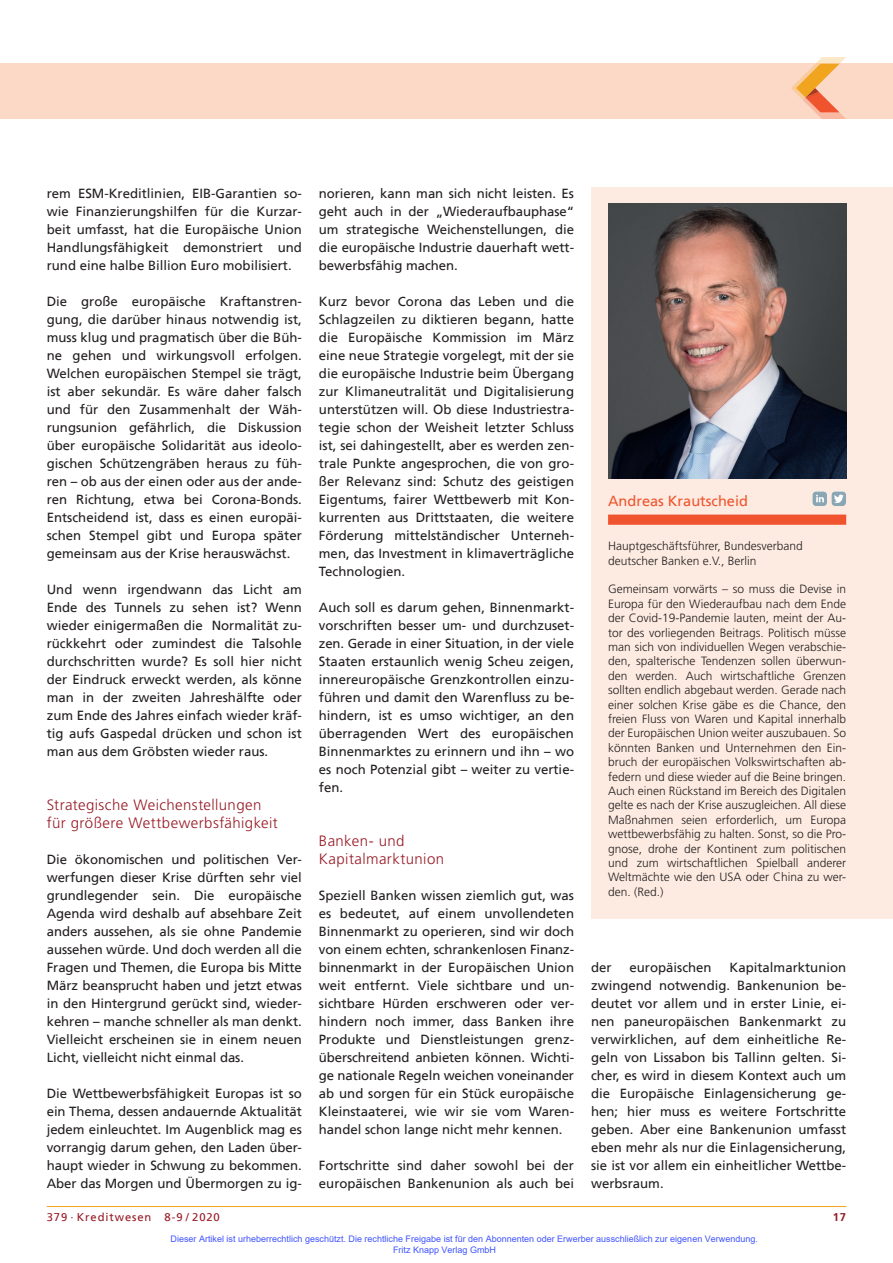
<style>
.page{position:relative;width:893px;height:1263px;background:#fff}
.page>*{position:absolute;margin:0;border:0;box-sizing:border-box;transform-origin:0 0}
.t1{font:300 15px/18px "Frutiger";letter-spacing:.025em;color:#981a26}
.t2{font:14.55px "Frutiger";color:#f0542e}
.t3{font:13.2px/18px "Frutiger";color:#231f20;text-align:justify}
.t4{font:300 12px/14.4px "Frutiger";color:#231f20}
.t5{font:11.25px "Frutiger";letter-spacing:.08em;color:#981a26}
.t6{font:700 11.25px "Frutiger";color:#981a26}
.t7{font:9px/10.8px "Arial";color:#4054ff}
</style>
<div class="page">
<hr style="left:47px;top:1206px;width:799px;height:1px;background:#f1a31e">
<div style="left:0;top:64px;width:893px;height:55px;background:#fcd9c7"></div>
<svg style="left:791px;top:57px;width:55px;height:62px"></svg>
<div style="left:591px;top:187px;width:302px;height:731px;background:#fdebe1"></div>
<div style="left:608px;top:514px;width:238px;height:11px;background:#f0542e"></div>
<img style="left:608px;top:204px;width:238px;height:274px">
<svg style="left:812px;top:491px;width:34px;height:15px"></svg>
<p class="t3" style="left:47px;top:185px;width:257px">rem ESM-Kreditlinien, EIB-Garantien so&shy;wie Finanzierungshilfen für die Kurzar&shy;beit umfasst, hat die Europäische Union Handlungsfähigkeit demonstriert und rund eine halbe Billion Euro mobilisiert.</p>
<p class="t3" style="left:47px;top:293px;width:257px">Die große europäische Kraftanstren&shy;gung, die darüber hinaus notwendig ist, muss klug und pragmatisch über die Büh&shy;ne gehen und wirkungsvoll erfolgen.<br>Welchen europäischen Stempel sie trägt, ist aber sekundär. Es wäre daher falsch und für den Zusammenhalt der Wäh&shy;rungsunion gefährlich, die Diskussion über europäische Solidarität aus ideolo&shy;gischen Schützengräben heraus zu füh&shy;ren – ob aus der einen oder aus der ande&shy;ren Richtung, etwa bei Corona-Bonds.<br>Entscheidend ist, dass es einen europäi&shy;schen Stempel gibt und Europa später gemeinsam aus der Krise herauswächst.</p>
<p class="t3" style="left:47px;top:581px;width:257px">Und wenn irgendwann das Licht am Ende des Tunnels zu sehen ist? Wenn wieder einigermaßen die Normalität zu&shy;rückkehrt oder zumindest die Talsohle durchschritten wurde? Es soll hier nicht der Eindruck erweckt werden, als könne man in der zweiten Jahreshälfte oder zum Ende des Jahres einfach wieder kräf&shy;tig aufs Gaspedal drücken und schon ist man aus dem Gröbsten wieder raus.</p>
<p class="t1" style="left:47px;top:796px;width:233px">Strategische Weichenstellungen für größere Wettbewerbsfähigkeit</p>
<p class="t3" style="left:47px;top:851px;width:257px">Die ökonomischen und politischen Ver&shy;werfungen dieser Krise dürften sehr viel grundlegender sein. Die europäische Agenda wird deshalb auf absehbare Zeit anders aussehen, als sie ohne Pandemie aussehen würde. Und doch werden all die Fragen und Themen, die Europa bis Mitte März beansprucht haben und jetzt etwas in den Hintergrund gerückt sind, wieder&shy;kehren – manche schneller als man denkt.<br>Vielleicht erscheinen sie in einem neuen Licht, vielleicht nicht einmal das.</p>
<p class="t3" style="left:47px;top:1085px;width:257px">Die Wettbewerbsfähigkeit Europas ist so ein Thema, dessen andauernde Aktualität jedem einleuchtet. Im Augenblick mag es vorrangig darum gehen, den Laden über&shy;haupt wieder in Schwung zu bekommen.<br>Aber das Morgen und Übermorgen zu ig-</p>
<p class="t3" style="left:319px;top:185px;width:257px">norieren, kann man sich nicht leisten. Es geht auch in der „Wiederaufbauphase“ um strategische Weichenstellungen, die die europäische Industrie dauerhaft wett&shy;bewerbsfähig machen.</p>
<p class="t3" style="left:319px;top:293px;width:257px">Kurz bevor Corona das Leben und die Schlagzeilen zu diktieren begann, hatte die Europäische Kommission im März eine neue Strategie vorgelegt, mit der sie die europäische Industrie beim Übergang zur Klimaneutralität und Digitalisierung unterstützen will. Ob diese Industriestra&shy;tegie schon der Weisheit letzter Schluss ist, sei dahingestellt, aber es werden zen&shy;trale Punkte angesprochen, die von gro&shy;ßer Relevanz sind: Schutz des geistigen Eigentums, fairer Wettbewerb mit Kon&shy;kurrenten aus Drittstaaten, die weitere Förderung mittelständischer Unterneh&shy;men, das Investment in klimaverträgliche Technologien.</p>
<p class="t3" style="left:319px;top:599px;width:257px">Auch soll es darum gehen, Binnenmarkt&shy;vorschriften besser um- und durchzuset&shy;zen. Gerade in einer Situation, in der viele Staaten erstaunlich wenig Scheu zeigen, innereuropäische Grenzkontrollen einzu&shy;führen und damit den Warenfluss zu be&shy;hindern, ist es umso wichtiger, an den überragenden Wert des europäischen Binnenmarktes zu erinnern und ihn – wo es noch Potenzial gibt – weiter zu vertie&shy;fen.</p>
<p class="t1" style="left:319px;top:832px;width:127px">Banken- und<br>Kapitalmarktunion</p>
<p class="t3" style="left:319px;top:887px;width:257px">Speziell Banken wissen ziemlich gut, was es bedeutet, auf einem unvollendeten Binnenmarkt zu operieren, sind wir doch von einem echten, schrankenlosen Finanz&shy;binnenmarkt in der Europäischen Union weit entfernt. Viele sichtbare und un&shy;sichtbare Hürden erschweren oder ver&shy;hindern noch immer, dass Banken ihre Produkte und Dienstleistungen grenz&shy;überschreitend anbieten können. Wichti&shy;ge nationale Regeln weichen voneinander ab und sorgen für ein Stück europäische Kleinstaaterei, wie wir sie vom Waren&shy;handel schon lange nicht mehr kennen.</p>
<p class="t3" style="left:319px;top:1157px;width:257px">Fortschritte sind daher sowohl bei der europäischen Bankenunion als auch bei</p>
<p class="t2" style="left:608px;top:494px;width:141px">Andreas Krautscheid</p>
<p class="t4" style="left:608px;top:539px;width:196px">Hauptgeschäftsführer, Bundesverband deutscher Banken e.V., Berlin</p>
<p class="t4" style="left:608px;top:582px;width:240px;text-align:justify">Gemeinsam vorwärts – so muss die Devise in Europa für den Wiederaufbau nach dem Ende der Covid-19-Pandemie lauten, meint der Au&shy;tor des vorliegenden Beitrags. Politisch müsse man sich von individuellen Wegen verabschie&shy;den, spalterische Tendenzen sollen überwun&shy;den werden. Auch wirtschaftliche Grenzen sollten endlich abgebaut werden. Gerade nach einer solchen Krise gäbe es die Chance, den freien Fluss von Waren und Kapital innerhalb der Europäischen Union weiter auszubauen. So könnten Banken und Unternehmen den Ein&shy;bruch der europäischen Volkswirtschaften ab&shy;federn und diese wieder auf die Beine bringen.<br>Auch einen Rückstand im Bereich des Digitalen gelte es nach der Krise auszugleichen. All diese Maßnahmen seien erforderlich, um Europa wettbewerbsfähig zu halten. Sonst, so die Pro&shy;gnose, drohe der Kontinent zum politischen und zum wirtschaftlichen Spielball anderer Weltmächte wie den USA oder China zu wer&shy;den. (Red.)</p>
<p class="t3" style="left:591px;top:959px;width:257px;text-indent:138px">Kapitalmarktunion zwingend notwendig. Bankenunion be&shy;deutet vor allem und in erster Linie, ei&shy;nen paneuropäischen Bankenmarkt zu verwirklichen, auf dem einheitliche Re&shy;geln von Lissabon bis Tallinn gelten. Si&shy;cher, es wird in diesem Kontext auch um die Europäische Einlagensicherung ge&shy;hen; hier muss es weitere Fortschritte geben. Aber eine Bankenunion umfasst eben mehr als nur die Einlagensicherung, sie ist vor allem ein einheitlicher Wettbe&shy;werbsraum.</p>
<p class="t3" style="left:591px;top:959px;width:22px">der</p>
<p class="t3" style="left:629px;top:959px;width:84px">europäischen</p>
<p class="t5" style="left:47px;top:1211px;width:175px">379 · Kreditwesen 8-9 / 2020</p>
<p class="t6" style="left:833px;top:1211px;width:15px">17</p>
<p class="t7" style="left:393px;top:1233px;width:366px;text-indent:-223px">Dieser Artikel ist urheberrechtlich geschützt. Die rechtliche Freigabe ist für den Abonnenten oder Erwerber ausschließlich zur eigenen Verwendung.<br>Fritz Knapp Verlag GmbH</p>
</div>
